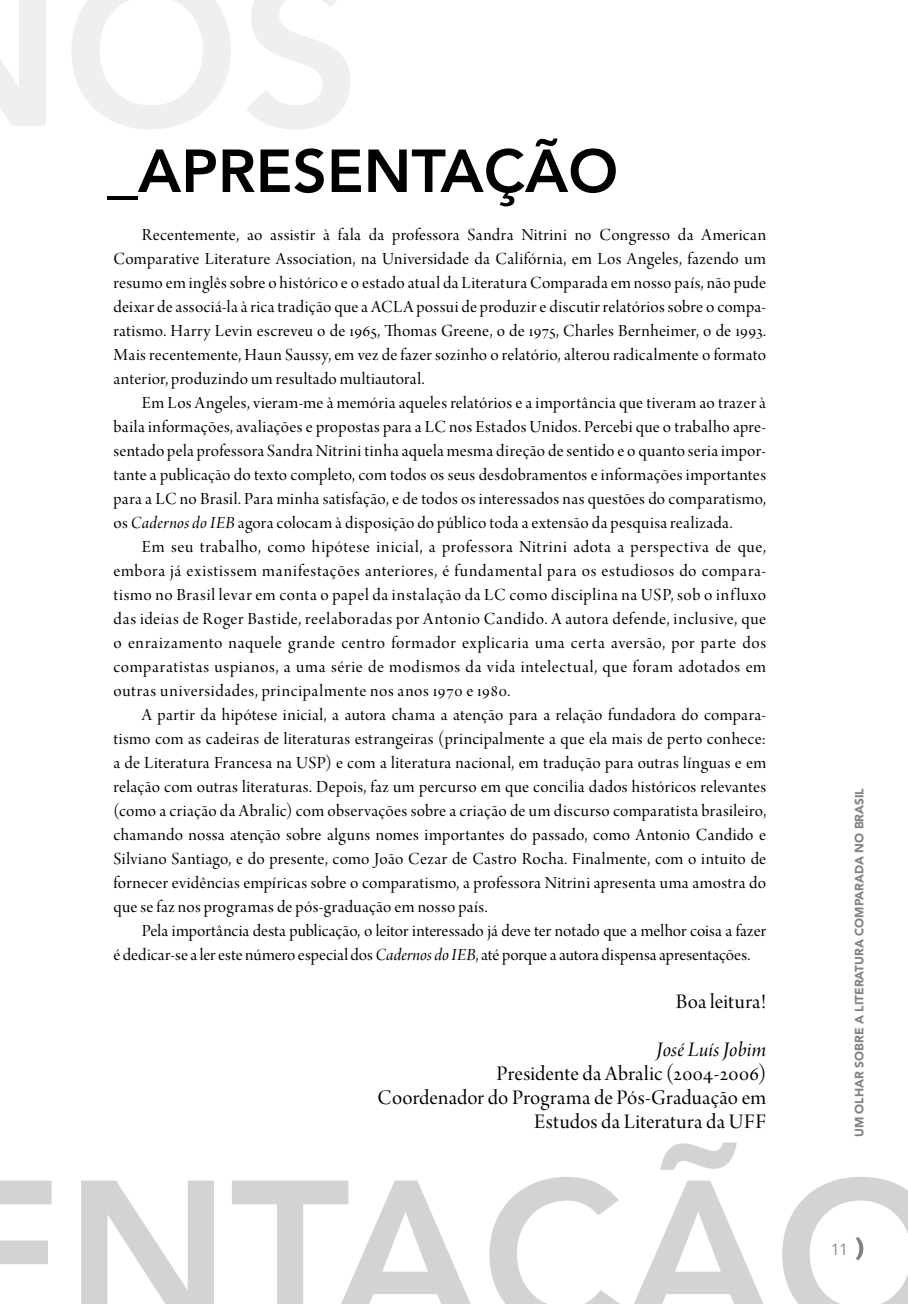
<style>
.page{position:relative;width:908px;height:1304px;background:#fff}
.page>*{position:absolute;margin:0;border:0;box-sizing:border-box;transform-origin:0 0}
.t1{font:800 60px "Avenir LT Std";color:#000}
.t2{font:22px/24px "Arno Pro Display";letter-spacing:.01em;color:#000;text-align:right}
.t3{font:22px "Arno Pro Italic Display";letter-spacing:.01em;color:#000}
.t4{font:18px/24px "Arno Pro Display";letter-spacing:.01em;color:#000;text-align:justify}
.t5{font:16px "Avenir LT Std";color:#808285}
.t6{font:900 12px "Avenir LT Std";color:#808285}
.s1{font-weight:900}
.s2{font-family:"Arno Pro Italic Display"}
</style>
<div class="page">
<svg style="left:0;top:1142px;width:907px;height:162px"></svg>
<svg style="left:0;top:0;width:350px;height:129px"></svg>
<svg style="left:855px;top:1237px;width:8px;height:23px"></svg>
<h1 class="t1" style="left:108px;top:136px;width:112px"><span class="s1">_</span>APRESENTA</h1>
<h1 class="t1" style="left:483px;top:136px;width:88px">ÇÃO</h1>
<p class="t4" style="left:113px;top:224px;width:654px;text-indent:28px">Recentemente, ao assistir à fala da professora Sandra Nitrini no Congresso da American Comparative Literature Association, na Universidade da Califórnia, em Los Angeles, fazendo um resumo em inglês sobre o histórico e o estado atual da Literatura Comparada em nosso país, não pude deixar de associá-la à rica tradição que a ACLA possui de produzir e discutir relatórios sobre o compa&shy;ratismo. Harry Levin escreveu o de 1965, Thomas Greene, o de 1975, Charles Bernheimer, o de 1993.<br>Mais recentemente, Haun Saussy, em vez de fazer sozinho o relatório, alterou radicalmente o formato anterior, produzindo um resultado multiautoral.</p>
<p class="t4" style="left:113px;top:392px;width:653px;text-indent:28px">Em Los Angeles, vieram-me à memória aqueles relatórios e a importância que tiveram ao trazer à baila informações, avaliações e propostas para a LC nos Estados Unidos. Percebi que o trabalho apre&shy;sentado pela professora Sandra Nitrini tinha aquela mesma direção de sentido e o quanto seria impor&shy;tante a publicação do texto completo, com todos os seus desdobramentos e informações importantes para a LC no Brasil. Para minha satisfação, e de todos os interessados nas questões do comparatismo, os <span class="s2">Cadernos do IEB</span> agora colocam à disposição do público toda a extensão da pesquisa realizada.</p>
<p class="t4" style="left:113px;top:536px;width:654px;text-indent:28px">Em seu trabalho, como hipótese inicial, a professora Nitrini adota a perspectiva de que, embora já existissem manifestações anteriores, é fundamental para os estudiosos do compara&shy;tismo no Brasil levar em conta o papel da instalação da LC como disciplina na USP, sob o influxo das ideias de Roger Bastide, reelaboradas por Antonio Candido. A autora defende, inclusive, que o enraizamento naquele grande centro formador explicaria uma certa aversão, por parte dos comparatistas uspianos, a uma série de modismos da vida intelectual, que foram adotados em outras universidades, principalmente nos anos 1970 e 1980.</p>
<p class="t4" style="left:113px;top:704px;width:654px;text-indent:28px">A partir da hipótese inicial, a autora chama a atenção para a relação fundadora do compara&shy;tismo com as cadeiras de literaturas estrangeiras (principalmente a que ela mais de perto conhece: a de Literatura Francesa na USP) e com a literatura nacional, em tradução para outras línguas e em relação com outras literaturas. Depois, faz um percurso em que concilia dados históricos relevantes (como a criação da Abralic) com observações sobre a criação de um discurso comparatista brasileiro, chamando nossa atenção sobre alguns nomes importantes do passado, como Antonio Candido e Silviano Santiago, e do presente, como João Cezar de Castro Rocha. Finalmente, com o intuito de fornecer evidências empíricas sobre o comparatismo, a professora Nitrini apresenta uma amostra do que se faz nos programas de pós-graduação em nosso país.</p>
<p class="t4" style="left:113px;top:920px;width:653px;text-indent:28px">Pela importância desta publicação, o leitor interessado já deve ter notado que a melhor coisa a fazer é dedicar-se a ler este número especial dos <span class="s2">Cadernos do IEB</span>, até porque a autora dispensa apresentações.</p>
<p class="t2" style="left:675px;top:991px;width:92px">Boa leitura!</p>
<p class="t3" style="left:656px;top:1037px;width:111px">José Luís Jobim</p>
<p class="t2" style="left:377px;top:1063px;width:390px">Presidente da Abralic (2004-2006)<br>Coordenador do Programa de Pós-Graduação em<br>Estudos da Literatura da UFF</p>
<p class="t6" style="left:851px;top:1137px;width:351px;rotate:-90deg">um olhar sobre a literatura comparada no brasil</p>
<p class="t5" style="left:830px;top:1240px;width:19px">11</p>
</div>
